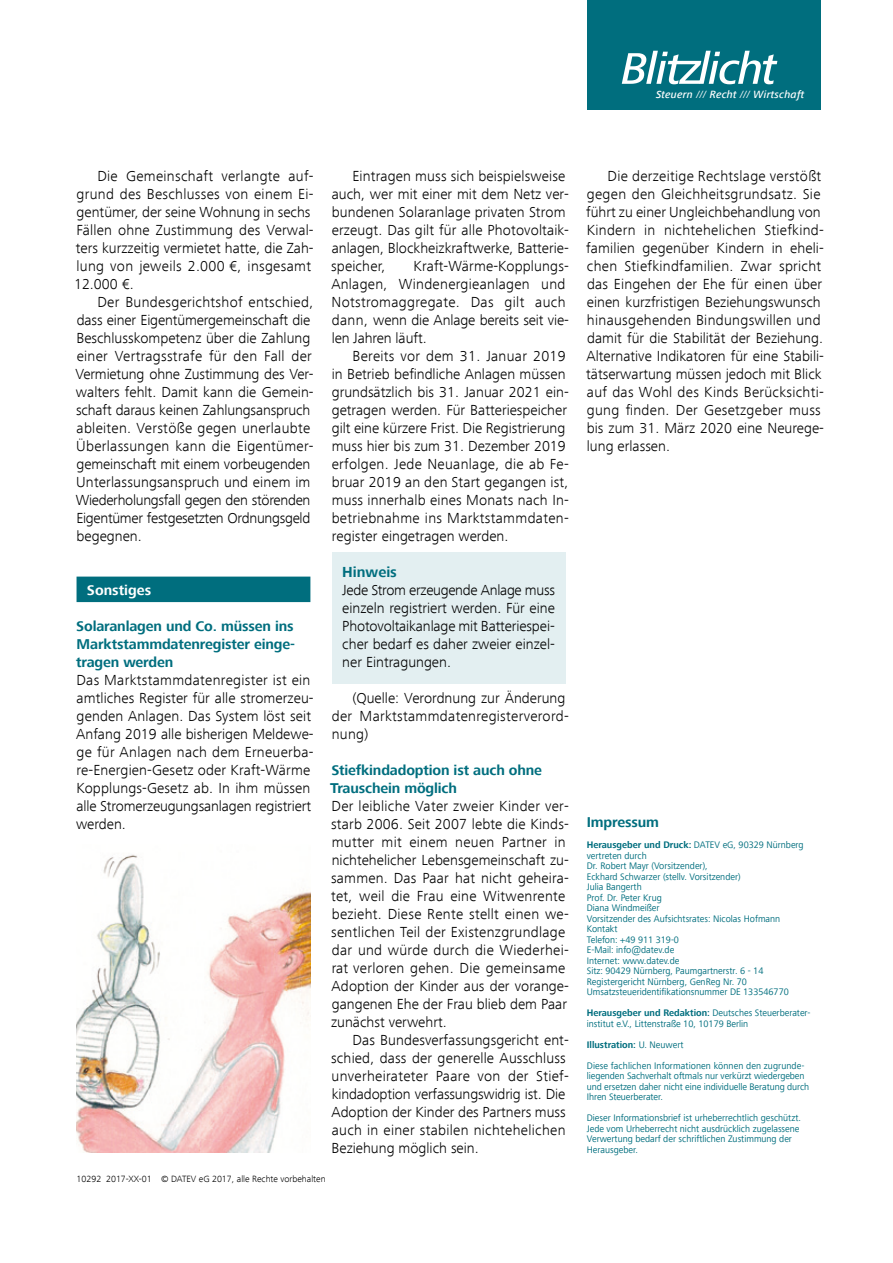
<style>
.page{position:relative;width:893px;height:1263px;background:#fff}
.page>*{position:absolute;margin:0;border:0;box-sizing:border-box;transform-origin:0 0}
.t1{font:300 15px/18px "Frutiger Next Com";letter-spacing:.01em;color:#000}
.t2{font:700 15px "Frutiger Next Com";color:#006e7e}
.t3{font:700 14.7px/18px "Frutiger Next Com";letter-spacing:-.01em;color:#006e7e}
.t4{font:700 14.7px "Frutiger Next Com";color:#fff}
.t5{font:italic 500 10.8px "Frutiger Next Com";letter-spacing:.02em;color:#fff}
.t6{font:9.75px/10.5px "Frutiger Next Com";color:#006e7e;scale:.96 1}
.t7{font:300 9.3px "Frutiger Next Com";color:#000}
.s1{font-weight:400}
.s2{font-weight:700}
</style>
<div class="page">
<div style="left:587px;top:0;width:234px;height:110px;background:#006e7e"></div>
<svg style="left:622px;top:51px;width:155px;height:33px"></svg>
<div style="left:332px;top:553px;width:234px;height:131px;background:#e3eff1"></div>
<div style="left:77px;top:577px;width:233px;height:25px;background:#006e7e"></div>
<img style="left:77px;top:854px;width:233px;height:298px">
<p class="t5" style="left:656px;top:88px;width:150px">Steuern <span class="s1">///</span> Recht <span class="s1">///</span> Wirtschaft</p>
<p class="t1" style="left:74px;top:167px;width:241px;text-indent:23px">Die Gemeinschaft verlangte auf&shy;grund des Beschlusses von einem Ei&shy;gentümer, der seine Wohnung in sechs<br>Fällen ohne Zustimmung des Verwal&shy;ters kurzzeitig vermietet hatte, die Zah&shy;lung von jeweils 2.000 €, insgesamt<br>12.000 €.</p>
<p class="t1" style="left:75px;top:293px;width:240px;text-indent:22px">Der Bundesgerichtshof entschied, dass einer Eigentümergemeinschaft die Beschlusskompetenz über die Zahlung einer Vertragsstrafe für den Fall der Vermietung ohne Zustimmung des Ver&shy;walters fehlt. Damit kann die Gemein&shy;schaft daraus keinen Zahlungsanspruch ableiten. Verstöße gegen unerlaubte Überlassungen kann die Eigentümer&shy;gemeinschaft mit einem vorbeugenden Unterlassungsanspruch und einem im Wiederholungsfall gegen den störenden Eigentümer festgesetzten Ordnungsgeld begegnen.</p>
<p class="t4" style="left:87px;top:581px;width:66px">Sonstiges</p>
<p class="t3" style="left:76px;top:617px;width:220px;text-align:justify">Solaranlagen und Co. müssen ins Marktstammdatenregister einge&shy;tragen werden</p>
<p class="t1" style="left:76px;top:671px;width:239px">Das Marktstammdatenregister ist ein amtliches Register für alle stromerzeu&shy;genden Anlagen. Das System löst seit Anfang 2019 alle bisherigen Meldewe&shy;ge für Anlagen nach dem Erneuerba&shy;re-Energien-Gesetz oder Kraft-Wärme Kopplungs-Gesetz ab. In ihm müssen alle Stromerzeugungsanlagen registriert werden.</p>
<p class="t1" style="left:331px;top:167px;width:239px;text-indent:21px">Eintragen muss sich beispielsweise auch, wer mit einer mit dem Netz ver&shy;bundenen Solaranlage privaten Strom erzeugt. Das gilt für alle Photovoltaik&shy;anlagen, Blockheizkraftwerke, Batterie&shy;speicher,</p>
<p class="t1" style="left:331px;top:257px;width:239px;text-indent:82px">Kraft-Wärme-Kopplungs-<br>Anlagen, Windenergieanlagen und<br>Notstromaggregate. Das gilt auch dann, wenn die Anlage bereits seit vie&shy;len Jahren läuft.</p>
<p class="t1" style="left:332px;top:347px;width:239px;text-indent:21px">Bereits vor dem 31. Januar 2019 in Betrieb befindliche Anlagen müssen grundsätzlich bis 31. Januar 2021 ein&shy;getragen werden. Für Batteriespeicher gilt eine kürzere Frist. Die Registrierung muss hier bis zum 31. Dezember 2019 erfolgen. Jede Neuanlage, die ab Fe&shy;bruar 2019 an den Start gegangen ist, muss innerhalb eines Monats nach In&shy;betriebnahme ins Marktstammdaten&shy;register eingetragen werden.</p>
<p class="t2" style="left:342px;top:563px;width:56px">Hinweis</p>
<p class="t1" style="left:342px;top:581px;width:214px;text-align:justify">Jede Strom erzeugende Anlage muss einzeln registriert werden. Für eine Photovoltaikanlage mit Batteriespei&shy;cher bedarf es daher zweier einzel&shy;ner Eintragungen.</p>
<p class="t1" style="left:332px;top:689px;width:239px;text-indent:21px">(Quelle: Verordnung zur Änderung der Marktstammdatenregisterverord&shy;nung)</p>
<p class="t3" style="left:330px;top:761px;width:213px">Stiefkindadoption ist auch ohne<br>Trauschein möglich</p>
<p class="t1" style="left:331px;top:797px;width:239px">Der leibliche Vater zweier Kinder ver&shy;starb 2006. Seit 2007 lebte die Kinds&shy;mutter mit einem neuen Partner in nichtehelicher Lebensgemeinschaft zu&shy;sammen. Das Paar hat nicht geheira&shy;tet, weil die Frau eine Witwenrente bezieht. Diese Rente stellt einen we&shy;sentlichen Teil der Existenzgrundlage dar und würde durch die Wiederhei&shy;rat verloren gehen. Die gemeinsame Adoption der Kinder aus der vorange&shy;gangenen Ehe der Frau blieb dem Paar zunächst verwehrt.</p>
<p class="t1" style="left:331px;top:1031px;width:239px;text-indent:21px">Das Bundesverfassungsgericht ent&shy;schied, dass der generelle Ausschluss unverheirateter Paare von der Stief&shy;kindadoption verfassungswidrig ist. Die Adoption der Kinder des Partners muss auch in einer stabilen nichtehelichen Beziehung möglich sein.</p>
<p class="t7" style="left:77px;top:1174px;width:251px">10292 2017-XX-01 © DATEV eG 2017, alle Rechte vorbehalten</p>
<p class="t1" style="left:586px;top:167px;width:239px;text-indent:22px">Die derzeitige Rechtslage verstößt gegen den Gleichheitsgrundsatz. Sie führt zu einer Ungleichbehandlung von Kindern in nichtehelichen Stiefkind&shy;familien gegenüber Kindern in eheli&shy;chen Stiefkindfamilien. Zwar spricht das Eingehen der Ehe für einen über einen kurzfristigen Beziehungswunsch hinausgehenden Bindungswillen und damit für die Stabilität der Beziehung.<br>Alternative Indikatoren für eine Stabili&shy;tätserwartung müssen jedoch mit Blick auf das Wohl des Kinds Berücksichti&shy;gung finden. Der Gesetzgeber muss bis zum 31. März 2020 eine Neurege&shy;lung erlassen.</p>
<p class="t3" style="left:587px;top:813px;width:74px">Impressum</p>
<p class="t6" style="left:587px;top:839px;width:227px"><span class="s2">Herausgeber und Druck:</span> DATEV eG, 90329 Nürnberg vertreten durch<br>Dr. Robert Mayr (Vorsitzender),<br>Eckhard Schwarzer (stellv. Vorsitzender)<br>Julia Bangerth<br>Prof. Dr. Peter Krug<br>Diana Windmeißer<br>Vorsitzender des Aufsichtsrates: Nicolas Hofmann<br>Kontakt<br>Telefon: +49 911 319-0<br>E-Mail: info@datev.de<br>Internet: www.datev.de<br>Sitz: 90429 Nürnberg, Paumgartnerstr. 6 - 14<br>Registergericht Nürnberg, GenReg Nr. 70<br>Umsatzsteueridentifikationsnummer DE 133546770</p>
<p class="t6" style="left:587px;top:1007px;width:235px"><span class="s2">Herausgeber und Redaktion:</span> Deutsches Steuerberater&shy;institut e.V., Littenstraße 10, 10179 Berlin</p>
<p class="t6" style="left:587px;top:1034px;width:228px;line-height:21px"><span class="s2">Illustration:</span> U. Neuwert<br>Diese fachlichen Informationen können den zugrunde-</p>
<p class="t6" style="left:587px;top:1070px;width:233px">liegenden Sachverhalt oftmals nur verkürzt wiedergeben und ersetzen daher nicht eine individuelle Beratung durch<br>Ihren Steuerberater.</p>
<p class="t6" style="left:587px;top:1112px;width:225px">Dieser Informationsbrief ist urheberrechtlich geschützt.<br>Jede vom Urheberrecht nicht ausdrücklich zugelassene Verwertung bedarf der schriftlichen Zustimmung der Herausgeber.</p>
</div>
